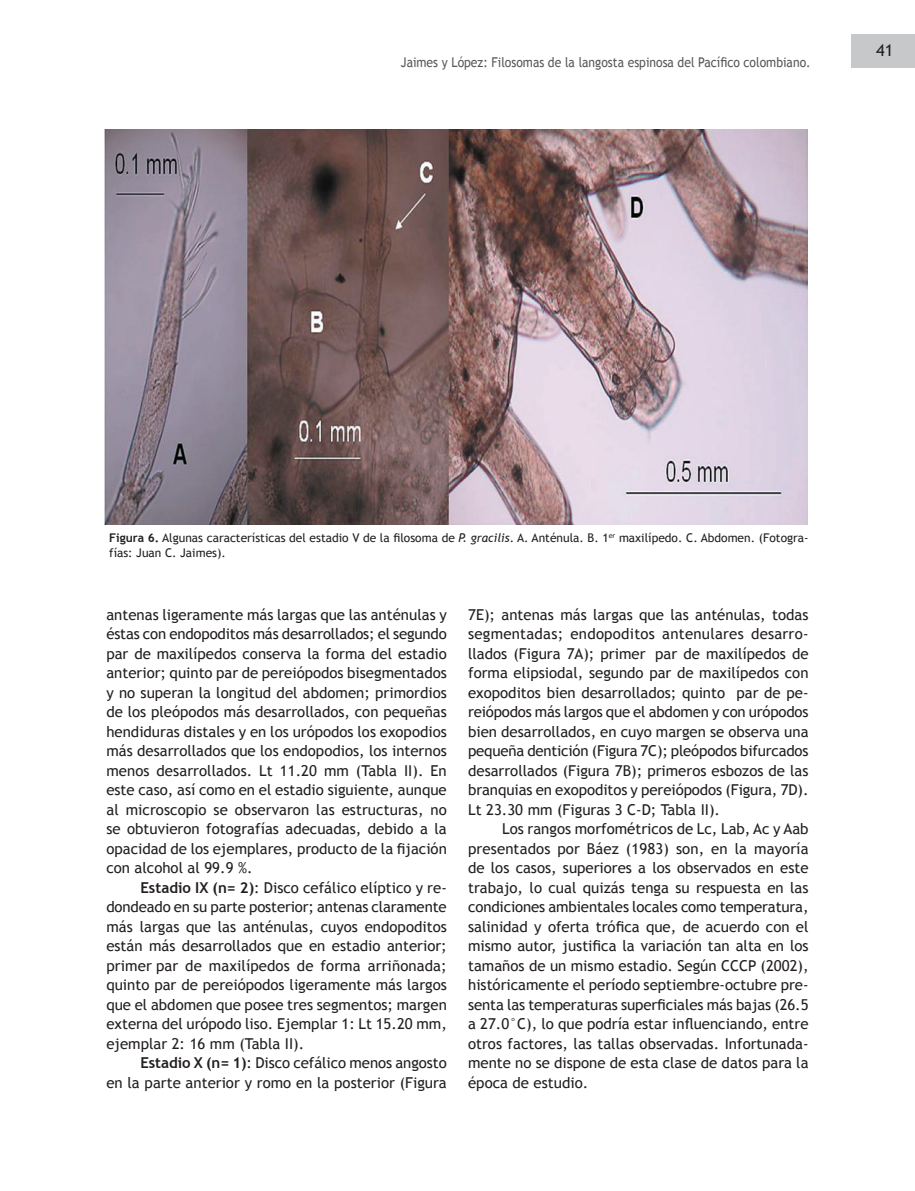
<style>
.page{position:relative;width:915px;height:1191px;background:#fff}
.page>*{position:absolute;margin:0;border:0;box-sizing:border-box;transform-origin:0 0}
.t1{font:16.5px "Trebuchet MS";color:#231f20}
.t2{font:15px "Trebuchet MS";color:#231f20}
.t3{font:13.5px "Trebuchet MS";color:#57585a;scale:.9 1}
.t4{font:12px/15px "Trebuchet MS";color:#231f20}
.s1{font-weight:700}
.s2{font-style:italic}
</style>
<div class="page">
<div style="left:850px;top:34px;width:64px;height:34px;background:#c7c8ca"></div>
<img style="left:104px;top:129px;width:703px;height:395px">
<p class="t3" style="left:401px;top:55px;width:456px">Jaimes y López: Filosomas de la langosta espinosa del Pacífico colombiano.</p>
<p class="t1" style="left:875px;top:40px;width:19px">41</p>
<p class="t4" style="left:109px;top:530px;width:700px"><span class="s1">Figura 6.</span> Algunas características del estadio V de la filosoma de <span class="s2">P. gracilis</span>. A. Anténula. B. 1<sup>er</sup> maxilípedo. C. Abdomen. (Fotogra&shy;fías: Juan C. Jaimes).</p>
<p class="t2" style="left:106px;top:605px;width:342px">antenas ligeramente más largas que las anténulas y</p>
<p class="t2" style="left:106px;top:625px;width:342px">éstas con endopoditos más desarrollados; el segundo</p>
<p class="t2" style="left:106px;top:644px;width:342px">par de maxilípedos conserva la forma del estadio</p>
<p class="t2" style="left:106px;top:664px;width:342px">anterior; quinto par de pereiópodos bisegmentados</p>
<p class="t2" style="left:106px;top:683px;width:342px">y no superan la longitud del abdomen; primordios</p>
<p class="t2" style="left:106px;top:703px;width:342px">de los pleópodos más desarrollados, con pequeñas</p>
<p class="t2" style="left:106px;top:722px;width:342px">hendiduras distales y en los urópodos los exopodios</p>
<p class="t2" style="left:106px;top:742px;width:342px">más desarrollados que los endopodios, los internos</p>
<p class="t2" style="left:106px;top:761px;width:342px">menos desarrollados. Lt 11.20 mm (Tabla II). En</p>
<p class="t2" style="left:106px;top:781px;width:342px">este caso, así como en el estadio siguiente, aunque</p>
<p class="t2" style="left:106px;top:800px;width:342px">al microscopio se observaron las estructuras, no</p>
<p class="t2" style="left:106px;top:820px;width:342px">se obtuvieron fotografías adecuadas, debido a la</p>
<p class="t2" style="left:106px;top:839px;width:342px">opacidad de los ejemplares, producto de la fijación</p>
<p class="t2" style="left:106px;top:859px;width:148px">con alcohol al 99.9 %.</p>
<p class="t2" style="left:140px;top:878px;width:308px"><span class="s1">Estadio IX (n= 2)</span>: Disco cefálico elíptico y re-</p>
<p class="t2" style="left:106px;top:898px;width:342px">dondeado en su parte posterior; antenas claramente</p>
<p class="t2" style="left:106px;top:917px;width:342px">más largas que las anténulas, cuyos endopoditos</p>
<p class="t2" style="left:106px;top:937px;width:342px">están más desarrollados que en estadio anterior;</p>
<p class="t2" style="left:106px;top:956px;width:342px">primer par de maxilípedos de forma arriñonada;</p>
<p class="t2" style="left:106px;top:976px;width:342px">quinto par de pereiópodos ligeramente más largos</p>
<p class="t2" style="left:106px;top:995px;width:342px">que el abdomen que posee tres segmentos; margen</p>
<p class="t2" style="left:106px;top:1015px;width:342px">externa del urópodo liso. Ejemplar 1: Lt 15.20 mm,</p>
<p class="t2" style="left:106px;top:1034px;width:199px">ejemplar 2: 16 mm (Tabla II).</p>
<p class="t2" style="left:140px;top:1054px;width:308px"><span class="s1">Estadio X (n= 1)</span>: Disco cefálico menos angosto</p>
<p class="t2" style="left:106px;top:1073px;width:342px">en la parte anterior y romo en la posterior (Figura</p>
<p class="t2" style="left:468px;top:605px;width:342px">7E); antenas más largas que las anténulas, todas</p>
<p class="t2" style="left:468px;top:625px;width:342px">segmentadas; endopoditos antenulares desarro-</p>
<p class="t2" style="left:468px;top:644px;width:342px">llados (Figura 7A); primer par de maxilípedos de</p>
<p class="t2" style="left:468px;top:664px;width:342px">forma elipsiodal, segundo par de maxilípedos con</p>
<p class="t2" style="left:468px;top:683px;width:342px">exopoditos bien desarrollados; quinto par de pe-</p>
<p class="t2" style="left:468px;top:703px;width:342px">reiópodos más largos que el abdomen y con urópodos</p>
<p class="t2" style="left:468px;top:722px;width:342px">bien desarrollados, en cuyo margen se observa una</p>
<p class="t2" style="left:468px;top:742px;width:342px">pequeña dentición (Figura 7C); pleópodos bifurcados</p>
<p class="t2" style="left:468px;top:761px;width:342px">desarrollados (Figura 7B); primeros esbozos de las</p>
<p class="t2" style="left:468px;top:781px;width:342px">branquias en exopoditos y pereiópodos (Figura, 7D).</p>
<p class="t2" style="left:468px;top:800px;width:253px">Lt 23.30 mm (Figuras 3 C-D; Tabla II).</p>
<p class="t2" style="left:502px;top:820px;width:308px">Los rangos morfométricos de Lc, Lab, Ac y Aab</p>
<p class="t2" style="left:468px;top:839px;width:342px">presentados por Báez (1983) son, en la mayoría</p>
<p class="t2" style="left:468px;top:859px;width:342px">de los casos, superiores a los observados en este</p>
<p class="t2" style="left:468px;top:878px;width:342px">trabajo, lo cual quizás tenga su respuesta en las</p>
<p class="t2" style="left:468px;top:898px;width:342px">condiciones ambientales locales como temperatura,</p>
<p class="t2" style="left:468px;top:917px;width:342px">salinidad y oferta trófica que, de acuerdo con el</p>
<p class="t2" style="left:468px;top:937px;width:342px">mismo autor, justifica la variación tan alta en los</p>
<p class="t2" style="left:468px;top:956px;width:342px">tamaños de un mismo estadio. Según CCCP (2002),</p>
<p class="t2" style="left:468px;top:976px;width:342px">históricamente el período septiembre-octubre pre-</p>
<p class="t2" style="left:468px;top:995px;width:342px">senta las temperaturas superficiales más bajas (26.5</p>
<p class="t2" style="left:468px;top:1015px;width:342px">a 27.0°C), lo que podría estar influenciando, entre</p>
<p class="t2" style="left:468px;top:1034px;width:342px">otros factores, las tallas observadas. I nfortunada-</p>
<p class="t2" style="left:468px;top:1054px;width:342px">mente no se dispone de esta clase de datos para la</p>
<p class="t2" style="left:468px;top:1073px;width:122px">época de estudio.</p>
</div>
